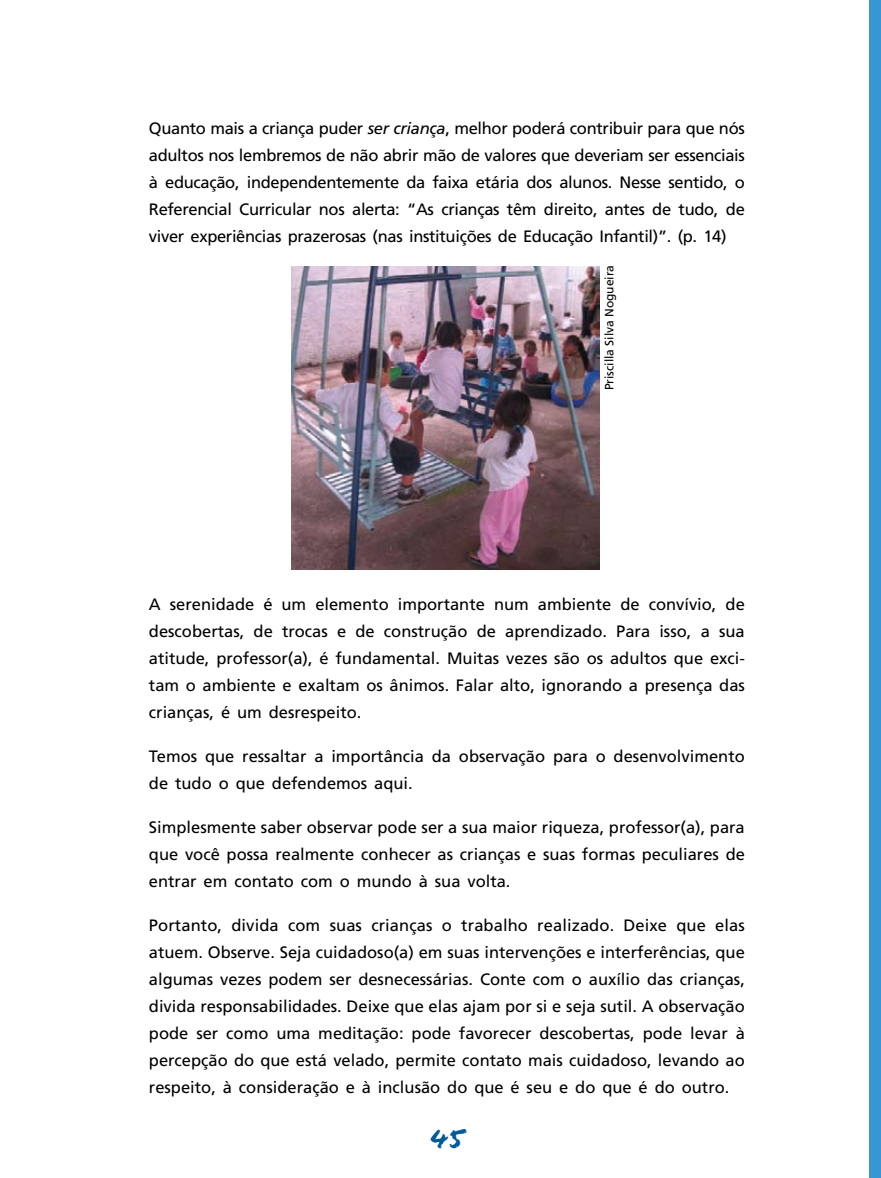
<style>
.page{position:relative;width:881px;height:1178px;background:#fff}
.page>*{position:absolute;margin:0;border:0;box-sizing:border-box;transform-origin:0 0}
.t1{font:27px "Flood";color:#005a9c}
.t2{font:16.5px/27px "Frutiger";color:#000;text-align:justify}
.t3{font:12px "Frutiger";color:#000}
.s1{font-style:italic}
</style>
<div class="page">
<div style="left:868px;top:0;width:12px;height:1178px;background:#3797d3"></div>
<img style="left:291px;top:266px;width:308px;height:303px">
<p class="t2" style="left:149px;top:114px;width:597px">Quanto mais a criança puder <span class="s1">ser criança</span>, melhor poderá contribuir para que nós adultos nos lembremos de não abrir mão de valores que deveriam ser essenciais à educação, independentemente da faixa etária dos alunos. Nesse sentido, o Referencial Curricular nos alerta: “As crianças têm direito, antes de tudo, de viver experiências prazerosas (nas instituições de Educação Infantil)”. (p. 14)</p>
<p class="t3" style="left:602px;top:390px;width:127px;rotate:-90deg">Priscilla Silva Nogueira</p>
<p class="t2" style="left:149px;top:590px;width:597px">A serenidade é um elemento importante num ambiente de convívio, de descobertas, de trocas e de construção de aprendizado. Para isso, a sua atitude, professor(a), é fundamental. Muitas vezes são os adultos que exci&shy;tam o ambiente e exaltam os ânimos. Falar alto, ignorando a presença das crianças, é um desrespeito.</p>
<p class="t2" style="left:149px;top:742px;width:597px">Temos que ressaltar a importância da observação para o desenvolvimento de tudo o que defendemos aqui.</p>
<p class="t2" style="left:149px;top:813px;width:597px">Simplesmente saber observar pode ser a sua maior riqueza, professor(a), para que você possa realmente conhecer as crianças e suas formas peculiares de entrar em contato com o mundo à sua volta.</p>
<p class="t2" style="left:149px;top:911px;width:597px">Portanto, divida com suas crianças o trabalho realizado. Deixe que elas atuem. Observe. Seja cuidadoso(a) em suas intervenções e interferências, que algumas vezes podem ser desnecessárias. Conte com o auxílio das crianças, divida responsabilidades. Deixe que elas ajam por si e seja sutil. A observação pode ser como uma meditação: pode favorecer descobertas, pode levar à percepção do que está velado, permite contato mais cuidadoso, levando ao respeito, à consideração e à inclusão do que é seu e do que é do outro.</p>
<h1 class="t1" style="left:429px;top:1123px;width:36px">45</h1>
</div>
